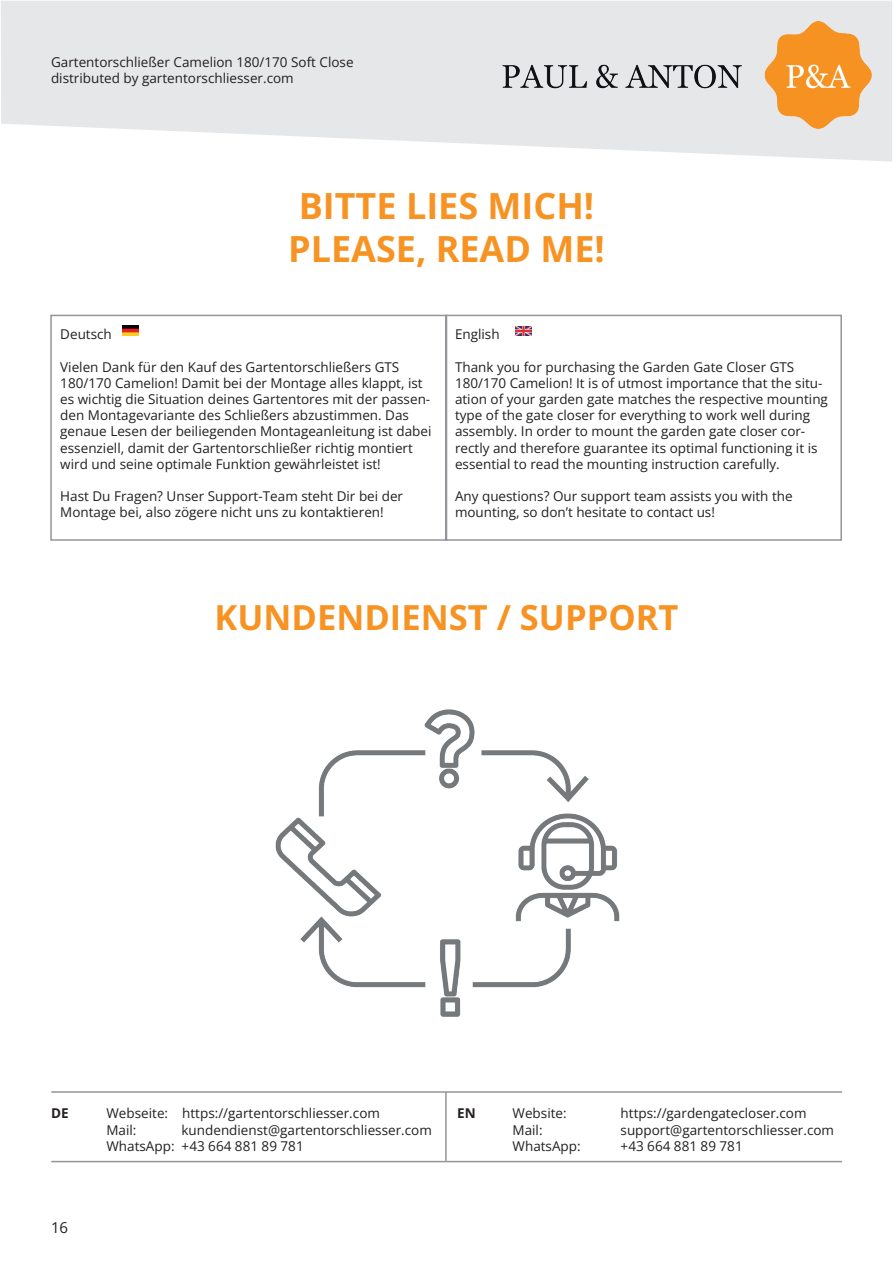
<style>
.page{position:relative;width:893px;height:1263px;background:#fff}
.page>*{position:absolute;margin:0;border:0;box-sizing:border-box;transform-origin:0 0}
.t1{font:700 36px/43.2px "Open Sans";color:#f69323}
.t2{font:700 34.5px "Open Sans";color:#f69323}
.t3{font:15px "Open Sans";color:#231f20}
.t4{font:13.5px/16.2px "Open Sans";color:#231f20}
.t5{font:700 13.5px "Open Sans";color:#231f20}
</style>
<div class="page">
<svg style="left:1px;top:1px;width:891px;height:161px;fill:#e6e7e9"></svg>
<img style="left:502px;top:21px;width:370px;height:107px">
<div style="left:50px;top:315px;width:397px;height:226px;border:2px solid #939598"></div>
<img style="left:122px;top:326px;width:16px;height:10px">
<div style="left:445px;top:315px;width:397px;height:226px;border:2px solid #939598"></div>
<img style="left:515px;top:326px;width:16px;height:10px">
<img style="left:275px;top:709px;width:345px;height:308px">
<hr style="left:51px;top:1161px;width:791px;height:1px;background:#939598">
<hr style="left:51px;top:1091px;width:791px;height:2px;background:#939598">
<hr style="left:445px;top:1092px;width:2px;height:69px;background:#939598">
<p class="t4" style="left:51px;top:53px;width:304px">Gartentorschließer Camelion 180/170 Soft Close distributed by gartentorschliesser.com</p>
<h1 class="t1" style="left:288px;top:184px;width:318px">BITTE LIES MICH!<br>PLEASE, READ ME!</h1>
<p class="t4" style="left:60px;top:326px;width:53px">Deutsch</p>
<p class="t4" style="left:60px;top:358px;width:373px">Vielen Dank für den Kauf des Gartentorschließers GTS 180/170 Camelion! Damit bei der Montage alles klappt, ist es wichtig die Situation deines Gartentores mit der passen&shy;den Montagevariante des Schließers abzustimmen. Das genaue Lesen der beiliegenden Montageanleitung ist dabei essenziell, damit der Gartentorschließer richtig montiert wird und seine optimale Funktion gewährleistet ist!</p>
<p class="t4" style="left:60px;top:488px;width:344px">Hast Du Fragen? Unser Support-Team steht Dir bei der<br>Montage bei, also zögere nicht uns zu kontaktieren!</p>
<p class="t4" style="left:455px;top:326px;width:46px">English</p>
<p class="t4" style="left:455px;top:358px;width:374px">Thank you for purchasing the Garden Gate Closer GTS 180/170 Camelion! It is of utmost importance that the situ&shy;ation of your garden gate matches the respective mounting type of the gate closer for everything to work well during assembly. In order to mount the garden gate closer cor&shy;rectly and therefore guarantee its optimal functioning it is essential to read the mounting instruction carefully.</p>
<p class="t4" style="left:455px;top:488px;width:339px">Any questions? Our support team assists you with the mounting, so don’t hesitate to contact us!</p>
<h2 class="t2" style="left:214px;top:594px;width:466px">KUNDENDIENST / SUPPORT</h2>
<p class="t4" style="left:106px;top:1105px;width:275px">Webseite: https://gartentorschliesser.com<br>Mail:</p>
<p class="t5" style="left:51px;top:1104px;width:19px">DE</p>
<p class="t5" style="left:457px;top:1104px;width:20px">EN</p>
<p class="t4" style="left:106px;top:1121px;width:327px;text-indent:75px">kundendienst@gartentorschliesser.com<br>WhatsApp: +43 664 881 89 781</p>
<p class="t3" style="left:51px;top:1217px;width:19px">16</p>
<p class="t4" style="left:513px;top:1105px;width:56px">Website:</p>
<p class="t4" style="left:621px;top:1105px;width:187px">https://gardengatecloser.com</p>
<p class="t4" style="left:513px;top:1121px;width:31px">Mail:</p>
<p class="t4" style="left:621px;top:1121px;width:215px">support@gartentorschliesser.com</p>
<p class="t4" style="left:513px;top:1137px;width:70px">WhatsApp:</p>
<p class="t4" style="left:621px;top:1137px;width:124px">+43 664 881 89 781</p>
</div>
